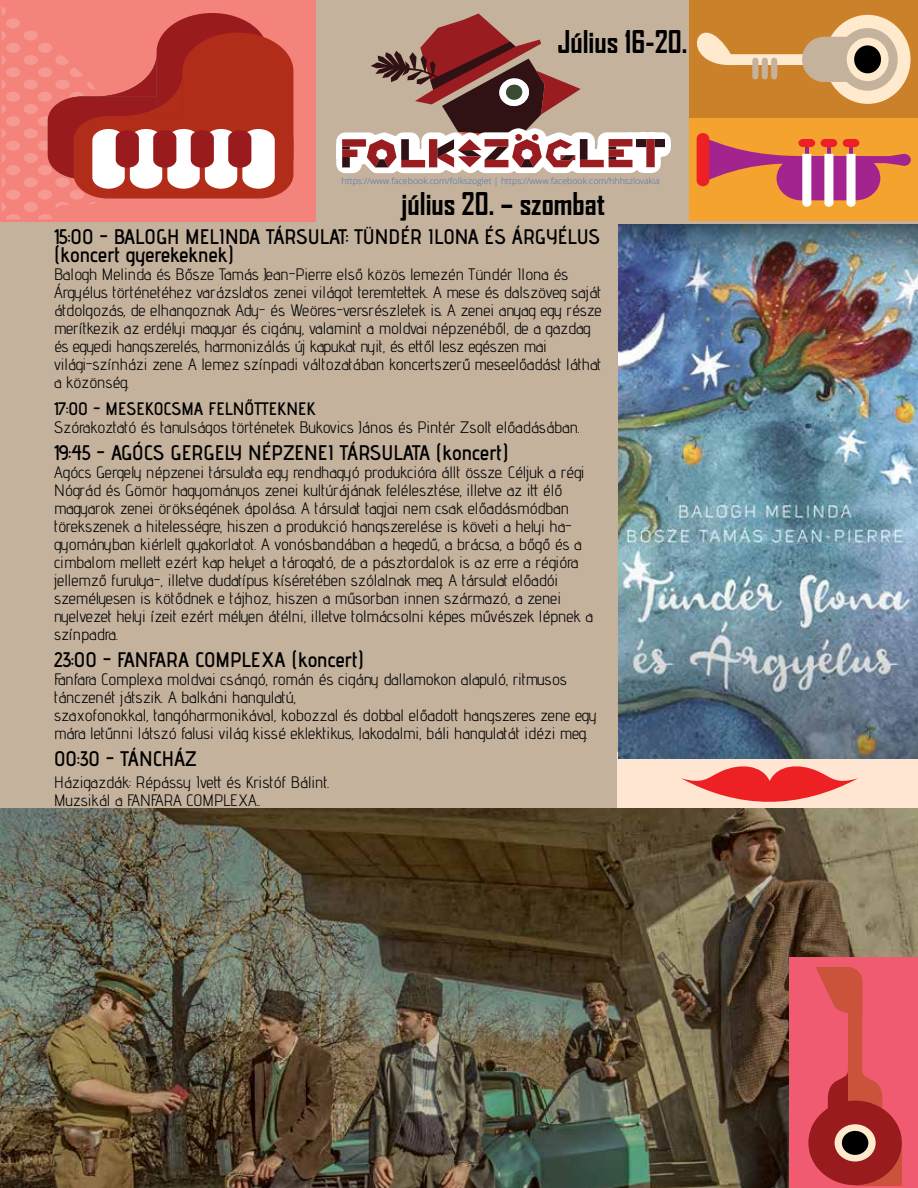
<style>
.page{position:relative;width:918px;height:1188px;background:#c4b29d}
.page>*{position:absolute;margin:0;border:0;box-sizing:border-box;transform-origin:0 0}
.t1{font:700 30px "Agency FB";color:#000}
.t2{font:600 21px/18px "Advent Pro";color:#000}
.t3{font:600 18px "Advent Pro";color:#000}
.t4{font:16.5px/18px "Advent Pro";color:#000}
.t5{font:300 8.55px "Open Sans";color:#3d71b8}
</style>
<div class="page">
<div style="left:618px;top:752px;width:300px;height:110px;background:#fee6d3"></div>
<svg style="left:681px;top:766px;width:177px;height:36px"></svg>
<img style="left:0;top:808px;width:918px;height:380px">
<div style="left:0;top:0;width:315px;height:221px;background:#f4837c"></div>
<svg style="left:2px;top:7px;width:291px;height:212px"></svg>
<div style="left:689px;top:0;width:229px;height:119px;background:#cb812a"></div>
<div style="left:689px;top:119px;width:229px;height:102px;background:#f4a32e"></div>
<svg style="left:336px;top:13px;width:575px;height:194px"></svg>
<div style="left:790px;top:957px;width:128px;height:231px;background:#f05b72"></div>
<svg style="left:808px;top:967px;width:94px;height:218px"></svg>
<img style="left:618px;top:224px;width:300px;height:535px">
<h1 class="t1" style="left:557px;top:23px;width:132px">Július 16-20.</h1>
<p class="t5" style="left:342px;top:175px;width:320px">https://www.facebook.com/folkszoglet | https://www.facebook.com/hhhszlovakia</p>
<h1 class="t1" style="left:402px;top:185px;width:205px">július 20. – szombat</h1>
<p class="t2" style="left:54px;top:228px;width:548px">15:00 - BALOGH MELINDA TÁRSULAT: TÜNDÉR ILONA ÉS ÁRGYÉLUS (koncert gyerekeknek)</p>
<p class="t4" style="left:54px;top:265px;width:549px">Balogh Melinda és Bősze Tamás Jean-Pierre első közös lemezén Tündér Ilona és Árgyélus történetéhez varázslatos zenei világot teremtettek. A mese és dalszöveg saját átdolgozás, de elhangoznak Ady- és Weöres-versrészletek is. A zenei anyag egy része merítkezik az erdélyi magyar és cigány, valamint a moldvai népzenéből, de a gazdag és egyedi hangszerelés, harmonizálás új kapukat nyit, és ettől lesz egészen mai világi-színházi zene. A lemez színpadi változatában koncertszerű meseelőadást láthat a közönség.</p>
<p class="t3" style="left:54px;top:398px;width:263px">17:00 - MESEKOCSMA FELNŐTTEKNEK</p>
<p class="t4" style="left:54px;top:418px;width:527px">Szórakoztató és tanulságos történetek Bukovics János és Pintér Zsolt előadásában.</p>
<p class="t2" style="left:54px;top:444px;width:456px">19:45 - AGÓCS GERGELY NÉPZENEI TÁRSULATA (koncert)</p>
<p class="t4" style="left:54px;top:463px;width:540px">Agócs Gergely népzenei társulata egy rendhagyó produkcióra állt össze. Céljuk a régi Nógrád és Gömör hagyományos zenei kultúrájának felélesztése, illetve az itt élő magyarok zenei örökségének ápolása. A társulat tagjai nem csak előadásmódban törekszenek a hitelességre, hiszen a produkció hangszerelése is követi a helyi ha&shy;gyományban kiérlelt gyakorlatot. A vonósbandában a hegedű, a brácsa, a bőgő és a cimbalom mellett ezért kap helyet a tárogató, de a pásztordalok is az erre a régióra jellemző furulya-, illetve dudatípus kíséretében szólalnak meg. A társulat előadói személyesen is kötődnek e tájhoz, hiszen a műsorban innen származó, a zenei nyelvezet helyi ízeit ezért mélyen átélni, illetve tolmácsolni képes művészek lépnek a színpadra.</p>
<p class="t2" style="left:54px;top:651px;width:312px">23:00 - FANFARA COMPLEXA (koncert)</p>
<p class="t4" style="left:54px;top:670px;width:544px">Fanfara Complexa moldvai csángó, román és cigány dallamokon alapuló, ritmusos tánczenét játszik. A balkáni hangulatú,<br>szaxofonokkal, tangóharmonikával, kobozzal és dobbal előadott hangszeres zene egy mára letűnni látszó falusi világ kissé eklektikus, lakodalmi, báli hangulatát idézi meg.</p>
<p class="t2" style="left:54px;top:750px;width:144px">00:30 - TÁNCHÁZ</p>
<p class="t4" style="left:54px;top:773px;width:277px">Házigazdák: Répássy Ivett és Kristóf Bálint.<br>Muzsikál a FANFARA COMPLEXA..</p>
</div>
